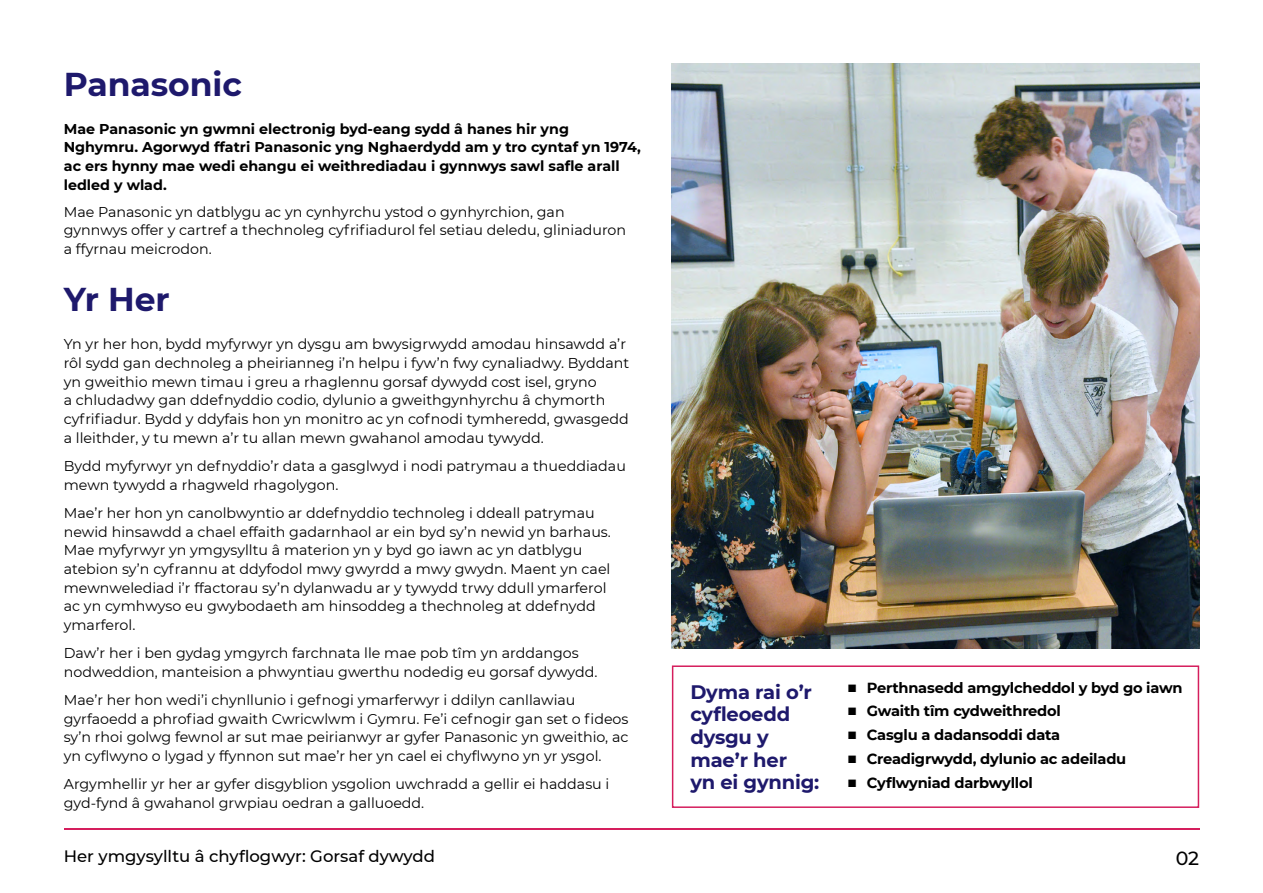
<style>
.page{position:relative;width:1263px;height:893px;background:#fff}
.page>*{position:absolute;margin:0;border:0;box-sizing:border-box;transform-origin:0 0}
.t1{font:700 33px "Montserrat";color:#1e196c}
.t2{font:700 19.5px/22.6px "Montserrat";letter-spacing:-.01em;color:#1e196c}
.t3{font:500 19.05px "Montserrat";color:#000}
.t4{font:500 16.5px "Montserrat";color:#000}
.t5{font:700 14.7px "Montserrat";letter-spacing:-.015em;color:#000}
.t6{font:14.25px/18.6px "Montserrat";color:#000}
.t7{font:700 14.25px/18.5px "Montserrat";color:#000}
</style>
<div class="page">
<hr style="left:0;top:651px;width:1px;height:242px;background:#000">
<hr style="left:0;top:0;width:1px;height:242px;background:#000">
<img style="left:672px;top:64px;width:527px;height:584px">
<div style="left:672px;top:665px;width:527px;height:143px;border:2px solid #d51e5d"></div>
<hr style="left:64px;top:828px;width:1135px;height:2px;background:#d51e5d">
<h1 class="t1" style="left:64px;top:60px;width:180px">Panasonic</h1>
<p class="t7" style="left:64px;top:119px;width:579px">Mae Panasonic yn gwmni electronig byd-eang sydd â hanes hir yng Nghymru. Agorwyd ffatri Panasonic yng Nghaerdydd am y tro cyntaf yn 1974, ac ers hynny mae wedi ehangu ei weithrediadau i gynnwys sawl safle arall ledled y wlad.</p>
<p class="t6" style="left:64px;top:202px;width:564px">Mae Panasonic yn datblygu ac yn cynhyrchu ystod o gynhyrchion, gan gynnwys offer y cartref a thechnoleg cyfrifiadurol fel setiau deledu, gliniaduron a ffyrnau meicrodon.</p>
<h1 class="t1" style="left:64px;top:276px;width:108px">Yr Her</h1>
<p class="t6" style="left:64px;top:334px;width:567px">Yn yr her hon, bydd myfyrwyr yn dysgu am bwysigrwydd amodau hinsawdd a’r rôl sydd gan dechnoleg a pheirianneg i’n helpu i fyw’n fwy cynaliadwy. Byddant yn gweithio mewn timau i greu a rhaglennu gorsaf dywydd cost isel, gryno<br>a chludadwy gan ddefnyddio codio, dylunio a gweithgynhyrchu â chymorth cyfrifiadur. Bydd y ddyfais hon yn monitro ac yn cofnodi tymheredd, gwasgedd a lleithder, y tu mewn a’r tu allan mewn gwahanol amodau tywydd.</p>
<p class="t6" style="left:64px;top:456px;width:564px">Bydd myfyrwyr yn defnyddio’r data a gasglwyd i nodi patrymau a thueddiadau mewn tywydd a rhagweld rhagolygon.</p>
<p class="t6" style="left:64px;top:503px;width:549px">Mae’r her hon yn canolbwyntio ar ddefnyddio technoleg i ddeall patrymau newid hinsawdd a chael effaith gadarnhaol ar ein byd sy’n newid yn barhaus.<br>Mae myfyrwyr yn ymgysylltu â materion yn y byd go iawn ac yn datblygu atebion sy’n cyfrannu at ddyfodol mwy gwyrdd a mwy gwydn. Maent yn cael mewnwelediad i’r ffactorau sy’n dylanwadu ar y tywydd trwy ddull ymarferol ac yn cymhwyso eu gwybodaeth am hinsoddeg a thechnoleg at ddefnydd ymarferol.</p>
<p class="t6" style="left:64px;top:643px;width:535px">Daw’r her i ben gydag ymgyrch farchnata lle mae pob tîm yn arddangos nodweddion, manteision a phwyntiau gwerthu nodedig eu gorsaf dywydd.</p>
<p class="t6" style="left:64px;top:690px;width:566px">Mae’r her hon wedi’i chynllunio i gefnogi ymarferwyr i ddilyn canllawiau gyrfaoedd a phrofiad gwaith Cwricwlwm i Gymru. Fe’i cefnogir gan set o fideos sy’n rhoi golwg fewnol ar sut mae peirianwyr ar gyfer Panasonic yn gweithio, ac yn cyflwyno o lygad y ffynnon sut mae’r her yn cael ei chyflwyno yn yr ysgol.</p>
<p class="t6" style="left:64px;top:774px;width:547px">Argymhellir yr her ar gyfer disgyblion ysgolion uwchradd a gellir ei haddasu i gyd-fynd â gwahanol grwpiau oedran a galluoedd.</p>
<h2 class="t2" style="left:690px;top:679px;width:130px">Dyma rai o’r cyfleoedd dysgu y mae’r her<br>yn ei gynnig:</h2>
<p class="t5" style="left:848px;top:677px;width:337px">■ Perthnasedd amgylcheddol y byd go iawn</p>
<p class="t5" style="left:848px;top:700px;width:215px">■ Gwaith tîm cydweithredol</p>
<p class="t5" style="left:848px;top:724px;width:214px">■ Casglu a dadansoddi data</p>
<p class="t5" style="left:848px;top:748px;width:280px">■ Creadigrwydd, dylunio ac adeiladu</p>
<p class="t5" style="left:848px;top:772px;width:187px">■ Cyflwyniad darbwyllol</p>
<p class="t4" style="left:64px;top:844px;width:373px">Her ymgysylltu â chyflogwyr: Gorsaf dywydd</p>
<h3 class="t3" style="left:1176px;top:844px;width:25px">02</h3>
</div>
